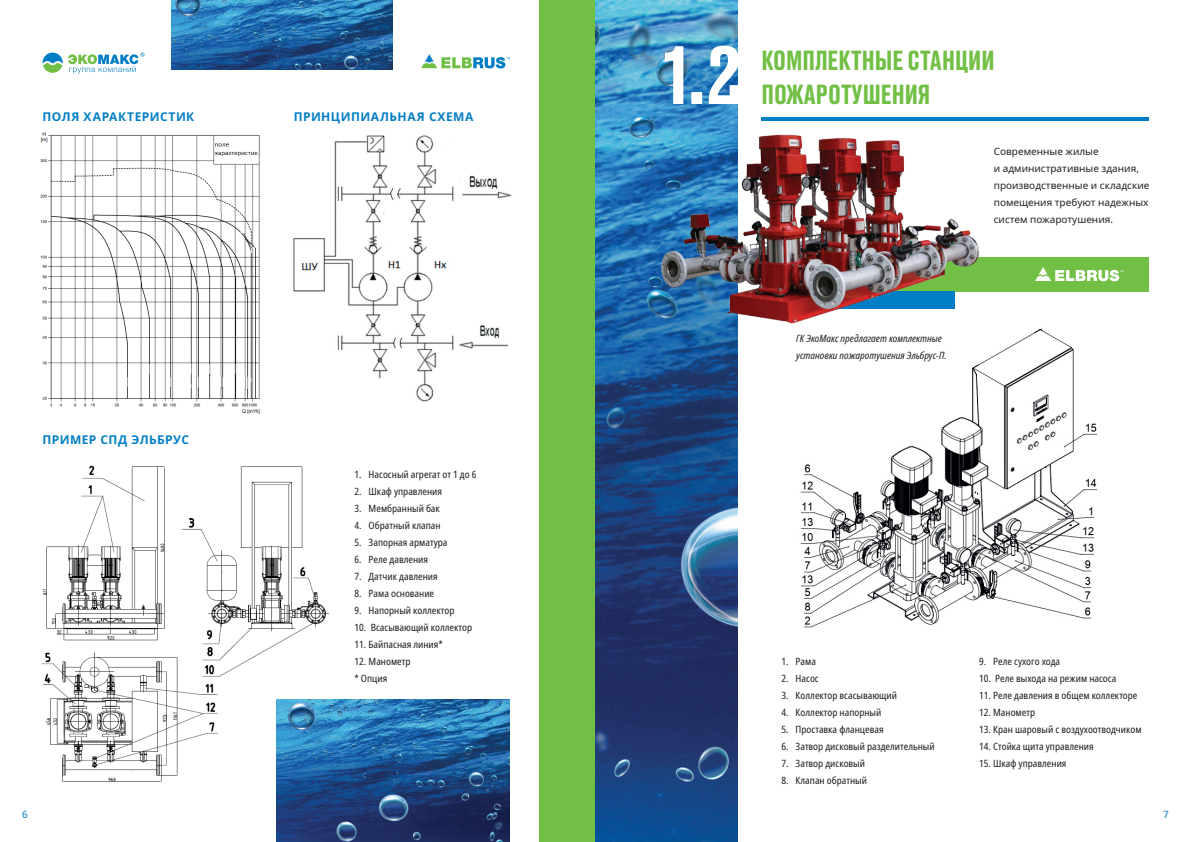
<style>
.page{position:relative;width:1191px;height:842px;background:#fff}
.page>*{position:absolute;margin:0;border:0;box-sizing:border-box;transform-origin:0 0}
.t1{font:500 26px/34px "Druk Text Cyr";color:#71bf44}
.t2{font:700 12px "Noto Sans";letter-spacing:.035em;color:#007ec5}
.t3{font:condensed 10px/17px "Noto Sans";color:#231f20}
.t4{font:10px/17px "Noto Sans";color:#231f20}
.t5{font:italic condensed 10px/17px "Noto Sans";color:#231f20}
.t6{font:10px "Noto Sans";color:#007ec5}
</style>
<div class="page">
<div style="left:539px;top:0;width:56px;height:842px;background:#71bf44"></div>
<img style="left:800px;top:328px;width:298px;height:300px">
<img style="left:595px;top:0;width:142px;height:842px">
<hr style="left:761px;top:118px;width:387px;height:3px;background:#007ec5">
<div style="left:761px;top:257px;width:387px;height:34px;background:#71bf44"></div>
<img style="left:40px;top:132px;width:220px;height:282px">
<img style="left:293px;top:135px;width:219px;height:267px">
<img style="left:42px;top:465px;width:287px;height:317px">
<img style="left:647px;top:113px;width:343px;height:234px">
<img style="left:171px;top:0;width:222px;height:69px">
<img style="left:276px;top:699px;width:234px;height:143px">
<svg style="left:421px;top:54px;width:89px;height:14px"></svg>
<svg style="left:43px;top:53px;width:101px;height:21px"></svg>
<svg style="left:1035px;top:267px;width:88px;height:14px"></svg>
<svg style="left:665px;top:46px;width:73px;height:58px"></svg>
<p class="t2" style="left:43px;top:108px;width:153px">ПОЛЯ ХАРАКТЕРИСТИК</p>
<p class="t2" style="left:43px;top:431px;width:148px">ПРИМЕР СПД ЭЛЬБРУС</p>
<p class="t2" style="left:294px;top:108px;width:181px">ПРИНЦИПИАЛЬНАЯ СХЕМА</p>
<h1 class="t1" style="left:761px;top:41px;width:235px">КОМПЛЕКТНЫЕ СТАНЦИИ<br>ПОЖАРОТУШЕНИЯ</h1>
<p class="t5" style="left:796px;top:330px;width:152px">ГК ЭкоМакс предлагает комплектные установки пожаротушения Эльбрус-П.</p>
<p class="t4" style="left:993px;top:143px;width:157px">Современные жилые<br>и административные здания, производственные и складские помещения требуют надежных систем пожаротушения.</p>
<p class="t3" style="left:354px;top:466px;width:123px">1. Насосный агрегат от 1 до 6</p>
<p class="t3" style="left:354px;top:483px;width:89px">2. Шкаф управления</p>
<p class="t3" style="left:354px;top:500px;width:87px">3. Мембранный бак</p>
<p class="t3" style="left:354px;top:517px;width:88px">4. Обратный клапан</p>
<p class="t3" style="left:354px;top:534px;width:94px">5. Запорная арматура</p>
<p class="t3" style="left:354px;top:551px;width:75px">6. Реле давления</p>
<p class="t3" style="left:354px;top:568px;width:85px">7. Датчик давления</p>
<p class="t3" style="left:354px;top:585px;width:81px">8. Рама основание</p>
<p class="t3" style="left:354px;top:602px;width:102px">9. Напорный коллектор</p>
<p class="t3" style="left:354px;top:619px;width:119px">10. Всасывающий коллектор</p>
<p class="t3" style="left:354px;top:636px;width:90px">11. Байпасная линия*</p>
<p class="t3" style="left:354px;top:653px;width:58px">12. Манометр * Опция</p>
<p class="t3" style="left:781px;top:653px;width:36px">1. Рама</p>
<p class="t3" style="left:781px;top:670px;width:39px">2. Насос</p>
<p class="t3" style="left:781px;top:687px;width:117px">3. Коллектор всасывающий</p>
<p class="t3" style="left:781px;top:704px;width:101px">4. Коллектор напорный</p>
<p class="t3" style="left:781px;top:721px;width:104px">5. Проставка фланцевая</p>
<p class="t3" style="left:781px;top:738px;width:155px">6. Затвор дисковый разделительный</p>
<p class="t3" style="left:781px;top:755px;width:85px">7. Затвор дисковый</p>
<p class="t3" style="left:781px;top:773px;width:87px">8. Клапан обратный</p>
<p class="t3" style="left:979px;top:653px;width:83px">9. Реле сухого хода</p>
<p class="t3" style="left:979px;top:670px;width:139px">10. Реле выхода на режим насоса</p>
<p class="t3" style="left:979px;top:687px;width:160px">11. Реле давления в общем коллекторе</p>
<p class="t3" style="left:979px;top:704px;width:58px">12. Манометр</p>
<p class="t3" style="left:979px;top:721px;width:164px">13. Кран шаровый с воздухоотводчиком</p>
<p class="t3" style="left:979px;top:738px;width:116px">14. Стойка щита управления</p>
<p class="t3" style="left:979px;top:756px;width:89px">15. Шкаф управления</p>
<p class="t6" style="left:22px;top:808px;width:7px">6</p>
<p class="t6" style="left:1163px;top:808px;width:7px">7</p>
</div>
